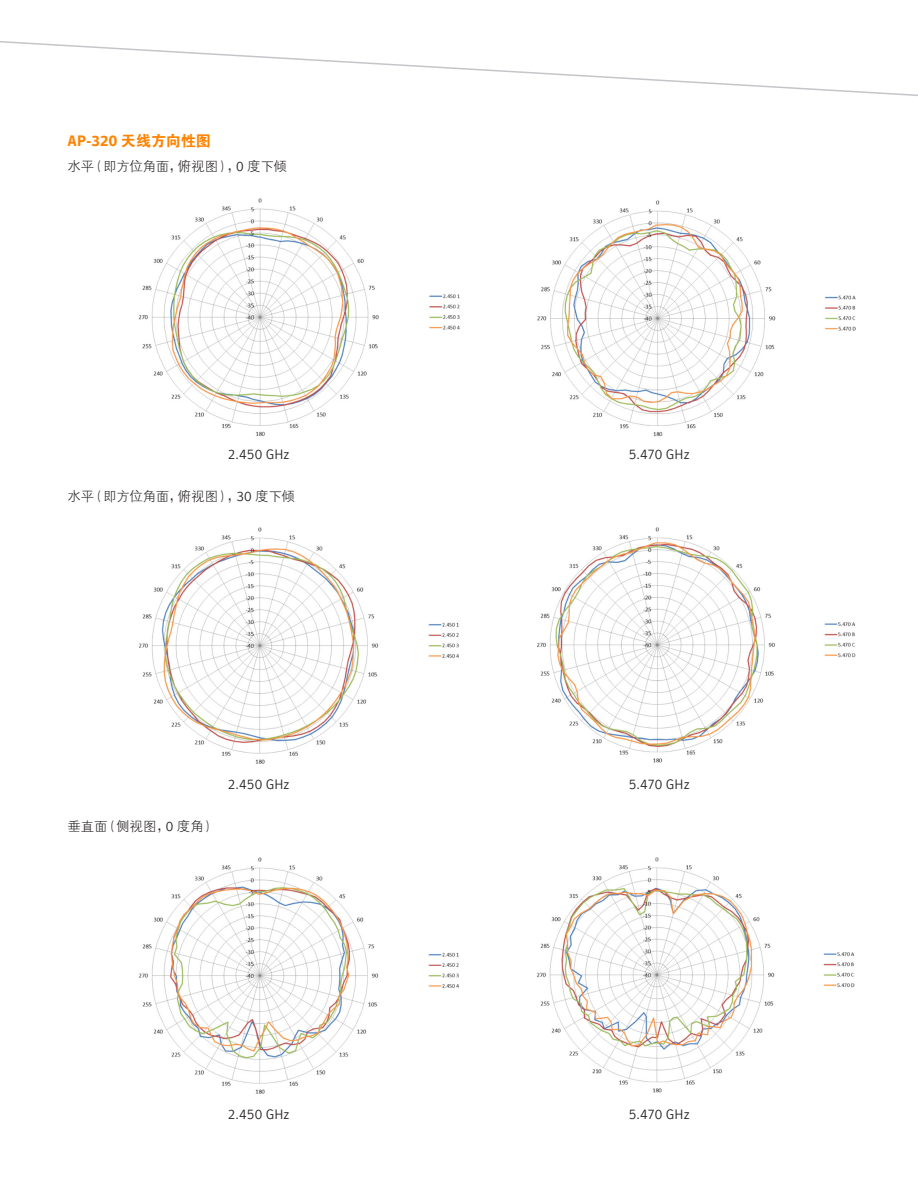
<style>
.page{position:relative;width:918px;height:1188px;background:#fff}
.page>*{position:absolute;margin:0;border:0;box-sizing:border-box;transform-origin:0 0}
.Body__Head_10_14_Bol{font:700 15px "Symantec Sans";color:#ff8300}
.Body__Text_9_14_Ligh{font:13.5px "FZXH1 JW GB1 0";letter-spacing:-.01em;color:#231f20}
.Body__Text_9_14_Ligh-2{font:300 13.5px "Symantec Sans";letter-spacing:.005em;color:#231f20}
.s1{font-family:"FZDHTJW GB1 0";font-weight:400}
.s2{font-family:"Symantec Sans";font-weight:300}
</style>
<div class="page">
<img style="left:138px;top:198px;width:322px;height:239px">
<img style="left:139px;top:527px;width:319px;height:237px">
<img style="left:139px;top:857px;width:319px;height:237px">
<img style="left:537px;top:200px;width:319px;height:237px">
<img style="left:537px;top:527px;width:319px;height:236px">
<img style="left:537px;top:857px;width:318px;height:236px">
<svg style="left:0;top:41px;width:918px;height:55px"></svg>
<p class="Body__Head_10_14_Bol" style="left:68px;top:132px;width:145px">AP-320 <span class="s1">天线方向性图</span></p>
<p class="Body__Text_9_14_Ligh" style="left:68px;top:159px;width:221px">水平（即方位角面，俯视图），<span class="s2">0</span> 度下倾</p>
<p class="Body__Text_9_14_Ligh-2" style="left:228px;top:447px;width:63px">2.450 GHz</p>
<p class="Body__Text_9_14_Ligh" style="left:68px;top:489px;width:229px">水平（即方位角面，俯视图），<span class="s2">30</span> 度下倾</p>
<p class="Body__Text_9_14_Ligh" style="left:68px;top:819px;width:149px">垂直面（侧视图，<span class="s2">0</span> 度角）</p>
<p class="Body__Text_9_14_Ligh-2" style="left:228px;top:777px;width:63px">2.450 GHz</p>
<p class="Body__Text_9_14_Ligh-2" style="left:228px;top:1107px;width:63px">2.450 GHz</p>
<p class="Body__Text_9_14_Ligh-2" style="left:629px;top:447px;width:62px">5.470 GHz</p>
<p class="Body__Text_9_14_Ligh-2" style="left:629px;top:777px;width:62px">5.470 GHz</p>
<p class="Body__Text_9_14_Ligh-2" style="left:629px;top:1107px;width:62px">5.470 GHz</p>
</div>
